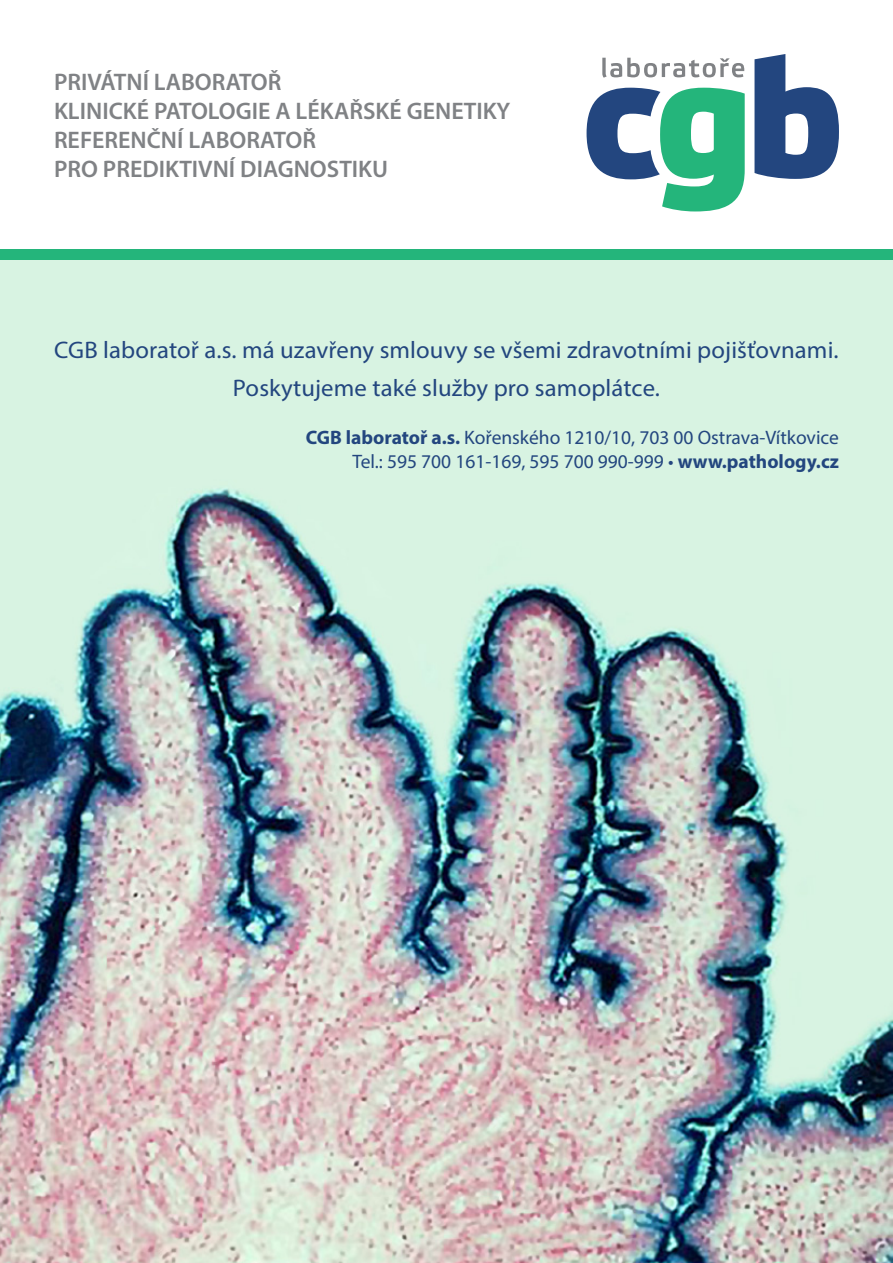
<style>
.page{position:relative;width:893px;height:1263px;background:#fff}
.page>*{position:absolute;margin:0;border:0;box-sizing:border-box;transform-origin:0 0}
.t1{font:24px "Myriad Pro";letter-spacing:.005em;color:#23467f}
.t2{font:600 24px/28.8px "Myriad Pro";color:#808285}
.t3{font:19.5px "Myriad Pro";color:#23467f}
.s1{font-weight:700}
</style>
<div class="page">
<img style="left:0;top:259px;width:893px;height:1004px">
<svg style="left:587px;top:88px;width:158px;height:123px"></svg>
<svg style="left:602px;top:58px;width:142px;height:20px"></svg>
<svg style="left:754px;top:54px;width:85px;height:125px"></svg>
<div style="left:0;top:249px;width:893px;height:10px;background:#24b57b"></div>
<p class="t2" style="left:54px;top:67px;width:458px">PRIVÁTNÍ LABORATOŘ<br>KLINICKÉ PATOLOGIE A LÉKAŘSKÉ GENETIKY</p>
<p class="t2" style="left:54px;top:125px;width:336px">REFERENČNÍ LABORATOŘ<br>PRO PREDIKTIVNÍ DIAGNOSTIKU</p>
<p class="t1" style="left:54px;top:335px;width:786px">CGB laboratoř a.s. má uzavřeny smlouvy se všemi zdravotními pojišťovnami.</p>
<p class="t1" style="left:233px;top:373px;width:428px">Poskytujeme také služby pro samoplátce.</p>
<p class="t3" style="left:306px;top:426px;width:535px"><span class="s1">CGB laboratoř a.s.</span> Kořenského 1210/10, 703 00 Ostrava-Vítkovice</p>
<p class="t3" style="left:352px;top:449px;width:488px">Tel.: 595 700 161-169, 595 700 990-999 • <span class="s1">www.pathology.cz</span></p>
</div>
